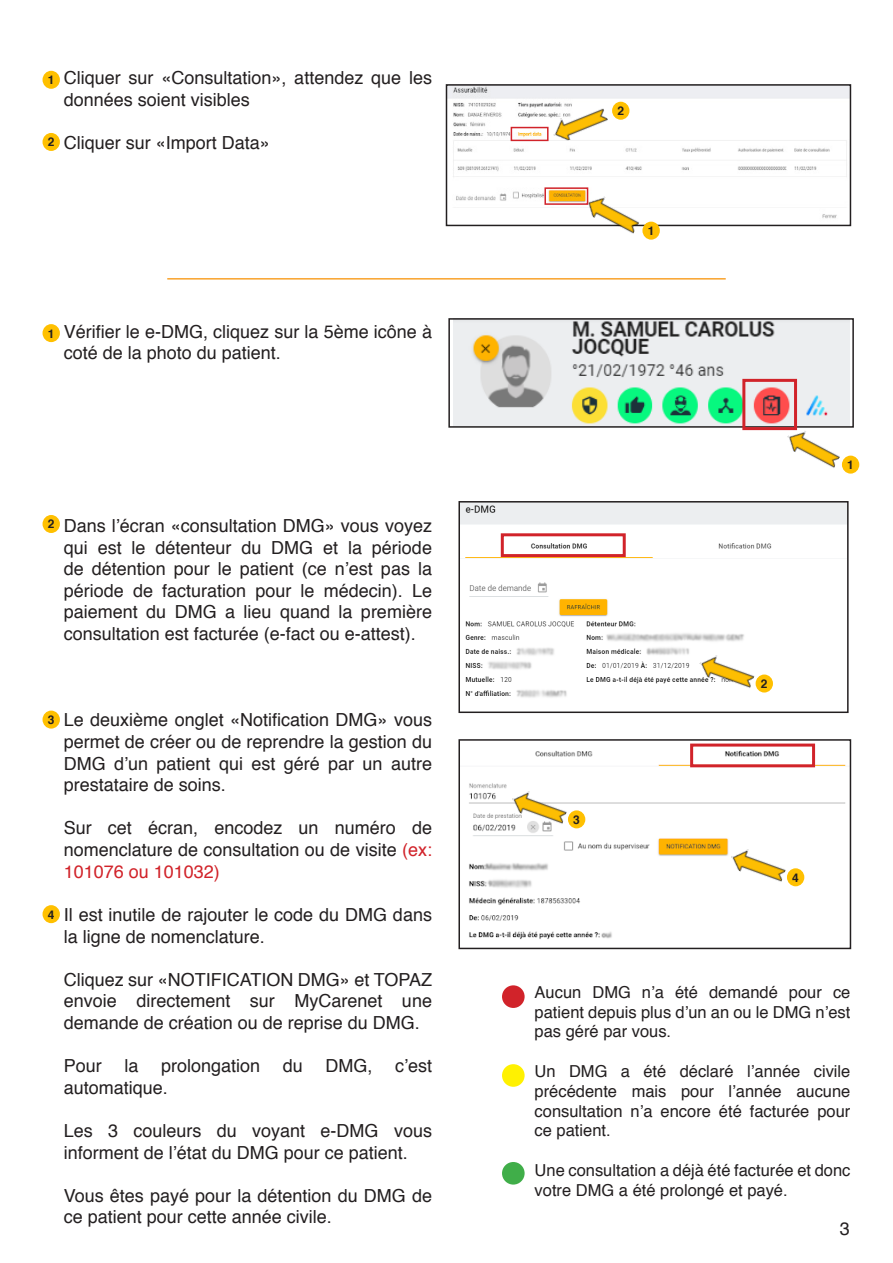
<style>
.page{position:relative;width:893px;height:1263px;background:#fff}
.page>*{position:absolute;margin:0;border:0;box-sizing:border-box;transform-origin:0 0}
.t1{font:18px/21.6px "Helvetica";color:#231f20}
.t2{font:16.5px/19.8px "Helvetica";color:#231f20;text-align:justify}
.t3{font:700 12px "Helvetica";color:#231f20}
.s1{color:#d1232a}
</style>
<div class="page">
<img style="left:449px;top:87px;width:399px;height:136px">
<div style="left:446px;top:84px;width:405px;height:142px;border:2px solid #231f20"></div>
<img style="left:582px;top:190px;width:60px;height:44px">
<img style="left:549px;top:102px;width:60px;height:43px">
<div style="left:544px;top:187px;width:44px;height:18px;border:2px solid #d1232a"></div>
<div style="left:511px;top:127px;width:38px;height:14px;border:2px solid #d1232a"></div>
<div style="left:642px;top:222px;width:18px;height:18px;background:#ffc000;border-radius:50%"></div>
<div style="left:43px;top:71px;width:17px;height:18px;background:#ffc000;border-radius:50%"></div>
<div style="left:612px;top:102px;width:17px;height:18px;background:#ffc000;border-radius:50%"></div>
<div style="left:43px;top:133px;width:17px;height:18px;background:#ffc000;border-radius:50%"></div>
<img style="left:453px;top:321px;width:396px;height:104px">
<div style="left:448px;top:318px;width:406px;height:110px;border:2px solid #231f20"></div>
<div style="left:742px;top:379px;width:55px;height:51px;border:3px solid #d1232a"></div>
<img style="left:782px;top:424px;width:61px;height:45px">
<div style="left:842px;top:456px;width:17px;height:18px;background:#ffc000;border-radius:50%"></div>
<img style="left:461px;top:504px;width:385px;height:194px">
<div style="left:458px;top:501px;width:391px;height:212px;border:2px solid #231f20"></div>
<img style="left:469px;top:744px;width:377px;height:196px">
<div style="left:458px;top:739px;width:393px;height:210px;border:2px solid #231f20"></div>
<div style="left:43px;top:324px;width:17px;height:18px;background:#ffc000;border-radius:50%"></div>
<div style="left:501px;top:533px;width:125px;height:24px;border:3px solid #d1232a"></div>
<img style="left:696px;top:650px;width:61px;height:42px">
<div style="left:756px;top:674px;width:17px;height:18px;background:#ffc000;border-radius:50%"></div>
<div style="left:43px;top:515px;width:17px;height:18px;background:#ffc000;border-radius:50%"></div>
<div style="left:43px;top:711px;width:17px;height:18px;background:#ffc000;border-radius:50%"></div>
<div style="left:43px;top:905px;width:17px;height:18px;background:#ffc000;border-radius:50%"></div>
<div style="left:690px;top:743px;width:125px;height:24px;border:3px solid #d1232a"></div>
<img style="left:508px;top:786px;width:61px;height:42px">
<div style="left:568px;top:810px;width:17px;height:18px;background:#ffc000;border-radius:50%"></div>
<img style="left:727px;top:844px;width:61px;height:42px">
<div style="left:787px;top:868px;width:17px;height:18px;background:#ffc000;border-radius:50%"></div>
<div style="left:502px;top:985px;width:23px;height:23px;background:#d1232a;border-radius:50%"></div>
<div style="left:502px;top:1064px;width:23px;height:23px;background:#fff101;border-radius:50%"></div>
<div style="left:502px;top:1162px;width:23px;height:22px;background:#40ae49;border-radius:50%"></div>
<hr style="left:167px;top:278px;width:559px;height:2px;background:#f9a22b">
<p class="t3" style="left:48px;top:70px;width:8px">1</p>
<p class="t3" style="left:48px;top:132px;width:8px">2</p>
<p class="t1" style="left:64px;top:68px;width:370px">Cliquer sur «Consultation», attendez que les données soient visibles</p>
<p class="t1" style="left:64px;top:133px;width:208px">Cliquer sur «Import Data»</p>
<p class="t3" style="left:48px;top:324px;width:8px">1</p>
<p class="t1" style="left:64px;top:321px;width:370px">Vérifier le e-DMG, cliquez sur la 5ème icône à coté de la photo du patient.</p>
<p class="t3" style="left:48px;top:514px;width:8px">2</p>
<p class="t1" style="left:64px;top:515px;width:370px;text-align:justify">Dans l’écran «consultation DMG» vous voyez qui est le détenteur du DMG et la période de détention pour le patient (ce n’est pas la période de facturation pour le médecin). Le paiement du DMG a lieu quand la première consultation est facturée (e-fact ou e-attest).</p>
<p class="t3" style="left:48px;top:710px;width:8px">3</p>
<p class="t3" style="left:48px;top:905px;width:8px">4</p>
<p class="t1" style="left:64px;top:710px;width:370px;text-align:justify">Le deuxième onglet «Notification DMG» vous permet de créer ou de reprendre la gestion du DMG d’un patient qui est géré par un autre prestataire de soins.</p>
<p class="t1" style="left:64px;top:818px;width:370px;text-align:justify">Sur cet écran, encodez un numéro de nomenclature de consultation ou de visite <span class="s1">(ex:<br>101076 ou 101032)</span></p>
<p class="t1" style="left:64px;top:904px;width:370px">Il est inutile de rajouter le code du DMG dans la ligne de nomenclature.</p>
<p class="t1" style="left:64px;top:969px;width:370px;text-align:justify">Cliquez sur «NOTIFICATION DMG» et TOPAZ envoie directement sur MyCarenet une demande de création ou de reprise du DMG.</p>
<p class="t1" style="left:64px;top:1055px;width:40px">Pour</p>
<p class="t1" style="left:124px;top:1055px;width:16px">la</p>
<p class="t1" style="left:161px;top:1055px;width:101px">prolongation</p>
<p class="t1" style="left:283px;top:1055px;width:22px">du</p>
<p class="t1" style="left:325px;top:1055px;width:48px">DMG,</p>
<p class="t1" style="left:395px;top:1055px;width:39px">c’est</p>
<p class="t1" style="left:64px;top:1077px;width:106px">automatique.</p>
<p class="t1" style="left:64px;top:1120px;width:370px">Les 3 couleurs du voyant e-DMG vous informent de l’état du DMG pour ce patient.</p>
<p class="t1" style="left:64px;top:1185px;width:370px">Vous êtes payé pour la détention du DMG de ce patient pour cette année civile.</p>
<p class="t3" style="left:617px;top:101px;width:8px">2</p>
<p class="t3" style="left:648px;top:221px;width:8px">1</p>
<p class="t3" style="left:573px;top:810px;width:8px">3</p>
<p class="t3" style="left:847px;top:455px;width:8px">1</p>
<p class="t3" style="left:761px;top:674px;width:8px">2</p>
<p class="t3" style="left:792px;top:868px;width:8px">4</p>
<p class="t2" style="left:535px;top:982px;width:317px">Aucun DMG n’a été demandé pour ce patient depuis plus d’un an ou le DMG n’est pas géré par vous.</p>
<p class="t2" style="left:535px;top:1062px;width:317px">Un DMG a été déclaré l’année civile précédente mais pour l’année aucune consultation n’a encore été facturée pour ce patient.</p>
<p class="t2" style="left:535px;top:1161px;width:317px">Une consultation a déjà été facturée et donc votre DMG a été prolongé et payé.</p>
<p class="t1" style="left:840px;top:1218px;width:12px">3</p>
</div>
